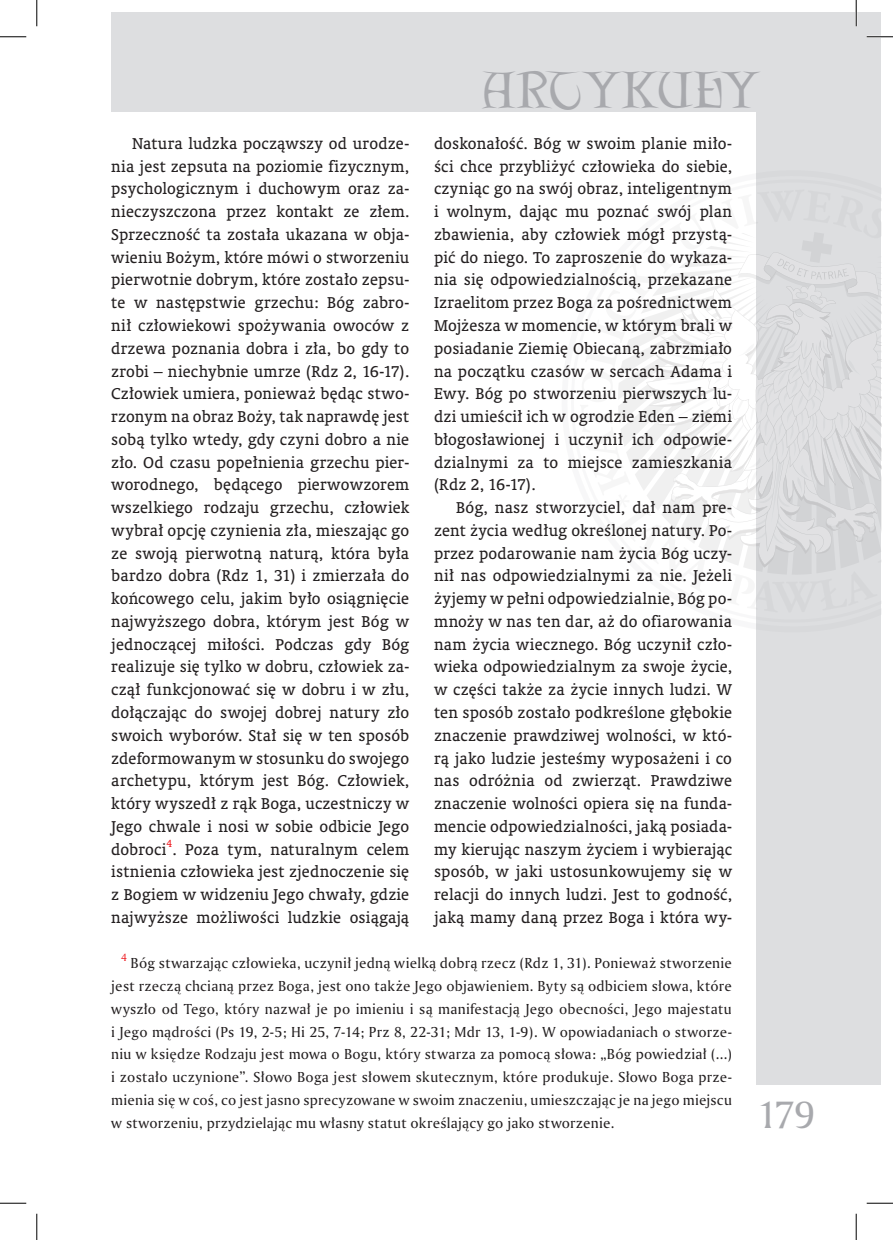
<style>
.page{position:relative;width:893px;height:1240px;background:#fff}
.page>*{position:absolute;margin:0;border:0;box-sizing:border-box;transform-origin:0 0}
.t1{font:46.55px "Lettergical PL";letter-spacing:-.005em;color:#a8a9ad}
.t2{font:36.75px "Amerigo PL";color:#a8a9ad}
.art-TEKST{font:15.75px/22.8px "Oranda PL";letter-spacing:.01em;color:#231f20;text-align:justify}
.art-przypis{font:14px/22.8px "Amerigo PL";letter-spacing:.02em;color:#231f20;text-align:justify}
.art-TEKST-2{font:10.15px "Oranda PL";color:#ee1d23}
.art-przypis-2{font:10.15px "Amerigo PL";color:#ee1d23}
</style>
<div class="page">
<div style="left:756px;top:12px;width:124px;height:1071px;background:#dddee0"></div>
<div style="left:111px;top:12px;width:769px;height:99px;background:#dddee0"></div>
<svg style="left:618px;top:233px;width:262px;height:341px"></svg>
<hr style="left:866px;top:36px;width:26px;height:2px;background:#fff">
<hr style="left:854px;top:0;width:2px;height:26px;background:#fff">
<svg style="left:0;top:36px;width:26px;height:1px"></svg>
<svg style="left:866px;top:36px;width:26px;height:1px"></svg>
<svg style="left:0;top:1202px;width:26px;height:1px"></svg>
<svg style="left:866px;top:1202px;width:26px;height:1px"></svg>
<svg style="left:36px;top:0;width:1px;height:26px"></svg>
<svg style="left:36px;top:1213px;width:1px;height:26px"></svg>
<svg style="left:855px;top:0;width:1px;height:26px"></svg>
<svg style="left:855px;top:1213px;width:1px;height:26px"></svg>
<p class="art-TEKST" style="left:111px;top:132px;width:299px;text-indent:21px">Natura ludzka począwszy od urodze&shy;nia jest zepsuta na poziomie fizycznym, psychologicznym i duchowym oraz za&shy;nieczyszczona przez kontakt ze złem.<br>Sprzeczność ta została ukazana w obja&shy;wieniu Bożym, które mówi o stworzeniu pierwotnie dobrym, które zostało zepsu&shy;te w następstwie grzechu: Bóg zabro&shy;nił człowiekowi spożywania owoców z drzewa poznania dobra i zła, bo gdy to zrobi – niechybnie umrze (Rdz 2, 16-17).<br>Człowiek umiera, ponieważ będąc stwo&shy;rzonym na obraz Boży, tak naprawdę jest sobą tylko wtedy, gdy czyni dobro a nie zło. Od czasu popełnienia grzechu pier&shy;worodnego, będącego pierwowzorem wszelkiego rodzaju grzechu, człowiek wybrał opcję czynienia zła, mieszając go ze swoją pierwotną naturą, która była bardzo dobra (Rdz 1, 31) i zmierzała do końcowego celu, jakim było osiągnięcie najwyższego dobra, którym jest Bóg w jednoczącej miłości. Podczas gdy Bóg realizuje się tylko w dobru, człowiek za&shy;czął funkcjonować się w dobru i w złu, dołączając do swojej dobrej natury zło swoich wyborów. Stał się w ten sposób zdeformowanym w stosunku do swojego archetypu, którym jest Bóg. Człowiek, który wyszedł z rąk Boga, uczestniczy w Jego chwale i nosi w sobie odbicie Jego dobroci . Poza tym, naturalnym celem</p>
<p class="art-TEKST-2" style="left:166px;top:836px;width:7px">4</p>
<p class="art-TEKST" style="left:111px;top:860px;width:299px">istnienia człowieka jest zjednoczenie się z Bogiem w widzeniu Jego chwały, gdzie najwyższe możliwości ludzkie osiągają</p>
<h1 class="t1" style="left:482px;top:61px;width:279px">ARTYKUŁY</h1>
<p class="art-TEKST" style="left:434px;top:132px;width:299px">doskonałość. Bóg w swoim planie miło&shy;ści chce przybliżyć człowieka do siebie, czyniąc go na swój obraz, inteligentnym i wolnym, dając mu poznać swój plan zbawienia, aby człowiek mógł przystą&shy;pić do niego. To zaproszenie do wykaza&shy;nia się odpowiedzialnością, przekazane Izraelitom przez Boga za pośrednictwem Mojżesza w momencie, w którym brali w posiadanie Ziemię Obiecaną, zabrzmiało na początku czasów w sercach Adama i Ewy. Bóg po stworzeniu pierwszych lu&shy;dzi umieścił ich w ogrodzie Eden – ziemi błogosławionej i uczynił ich odpowie&shy;dzialnymi za to miejsce zamieszkania (Rdz 2, 16-17).</p>
<p class="art-TEKST" style="left:434px;top:496px;width:299px;text-indent:22px">Bóg, nasz stworzyciel, dał nam pre&shy;zent życia według określonej natury. Po&shy;przez podarowanie nam życia Bóg uczy&shy;nił nas odpowiedzialnymi za nie. Jeżeli żyjemy w pełni odpowiedzialnie, Bóg po&shy;mnoży w nas ten dar, aż do ofiarowania nam życia wiecznego. Bóg uczynił czło&shy;wieka odpowiedzialnym za swoje życie, w części także za życie innych ludzi. W ten sposób zostało podkreślone głębokie znaczenie prawdziwej wolności, w któ&shy;rą jako ludzie jesteśmy wyposażeni i co nas odróżnia od zwierząt. Prawdziwe znaczenie wolności opiera się na funda&shy;mencie odpowiedzialności, jaką posiada&shy;my kierując naszym życiem i wybierając sposób, w jaki ustosunkowujemy się w relacji do innych ludzi. Jest to godność, jaką mamy daną przez Boga i która wy-</p>
<p class="art-przypis-2" style="left:121px;top:950px;width:7px">4</p>
<p class="art-przypis" style="left:111px;top:951px;width:622px;text-indent:19px">Bóg stwarzając człowieka, uczynił jedną wielką dobrą rzecz (Rdz 1, 31). Ponieważ stworzenie jest rzeczą chcianą przez Boga, jest ono także Jego objawieniem. Byty są odbiciem słowa, które wyszło od Tego, który nazwał je po imieniu i są manifestacją Jego obecności, Jego majestatu i Jego mądrości (Ps 19, 2-5; Hi 25, 7-14; Prz 8, 22-31; Mdr 13, 1-9). W opowiadaniach o stworze&shy;niu w księdze Rodzaju jest mowa o Bogu, który stwarza za pomocą słowa: „Bóg powiedział (...) i zostało uczynione”. Słowo Boga jest słowem skutecznym, które produkuje. Słowo Boga prze&shy;mienia się w coś, co jest jasno sprecyzowane w swoim znaczeniu, umieszczając je na jego miejscu w stworzeniu, przydzielając mu własny statut określający go jako stworzenie.</p>
<h2 class="t2" style="left:756px;top:1089px;width:60px">179</h2>
</div>
